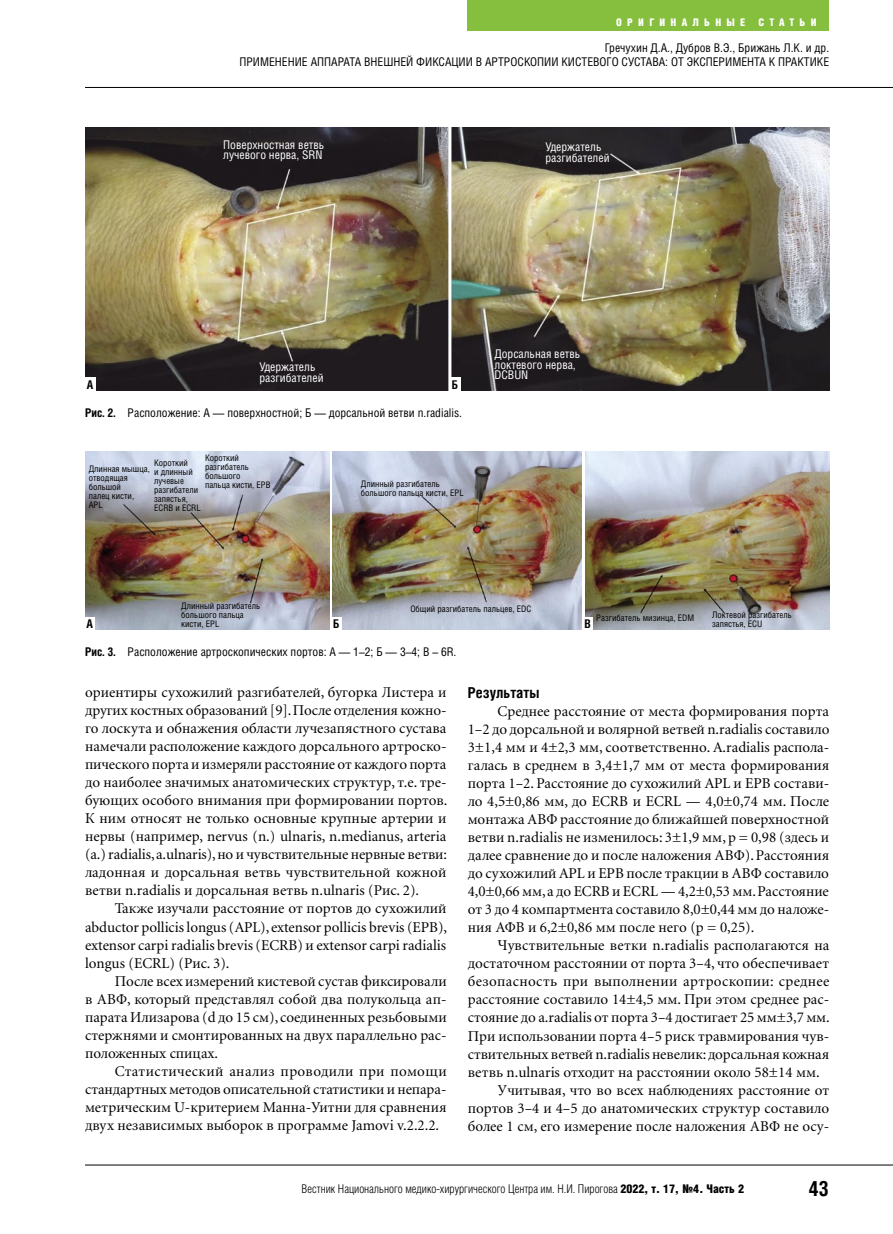
<style>
.page{position:relative;width:893px;height:1234px;background:#fff}
.page>*{position:absolute;margin:0;border:0;box-sizing:border-box;transform-origin:0 0}
.t1{font:700 21px "Helios Cond";color:#000}
.main_text{font:15px/18px "Minion Cyr";color:#000;text-align:justify}
.text_title{font:700 15px "Helios Cond";color:#000}
.ris_name{font:12px/14.4px "Helios Cond";color:#000;text-align:right}
.text_tabl{font:12px/10.5px "Helios Cond";color:#fff}
.t2{font:300 12px "Helios Cond";color:#000}
.t3{font:700 12px "Helios Cond";color:#000}
.t4{font:900 10.5px "Helios Cond";letter-spacing:.5em;color:#fff}
.text_tabl-2{font:9px/9px "Helios Cond";color:#000}
.s1{font-weight:700}
.s2{font-weight:900}
</style>
<div class="page">
<hr style="left:85px;top:1164px;width:808px;height:1px;background:#000">
<hr style="left:85px;top:87px;width:808px;height:1px;background:#000">
<div style="left:468px;top:0;width:361px;height:30px;background:#86be3d"></div>
<img style="left:85px;top:128px;width:744px;height:263px">
<img style="left:85px;top:452px;width:244px;height:177px">
<img style="left:333px;top:452px;width:248px;height:177px">
<img style="left:585px;top:452px;width:244px;height:177px">
<div style="left:85px;top:377px;width:10px;height:13px;background:#fff"></div>
<div style="left:450px;top:377px;width:10px;height:13px;background:#fff"></div>
<div style="left:84px;top:617px;width:11px;height:13px;background:#fff"></div>
<div style="left:331px;top:617px;width:10px;height:13px;background:#fff"></div>
<div style="left:583px;top:617px;width:10px;height:13px;background:#fff"></div>
<hr style="left:448px;top:125px;width:3px;height:268px;background:#fff">
<p class="t4" style="left:616px;top:16px;width:130px">ОРИГИНАЛЬНЫЕ</p>
<p class="t4" style="left:758px;top:16px;width:60px">СТАТЬИ</p>
<p class="ris_name" style="left:239px;top:40px;width:591px">Гречухин Д.А., Дубров В.Э., Брижань Л.К. и др.<br>ПРИМЕНЕНИЕ АППАРАТА ВНЕШНЕЙ ФИКСАЦИИ В АРТРОСКОПИИ КИСТЕВОГО СУСТАВА: ОТ ЭКСПЕРИМЕНТА К ПРАКТИКЕ</p>
<p class="text_tabl" style="left:223px;top:139px;width:103px">Поверхностная ветвь лучевого нерва, SRN</p>
<p class="text_tabl" style="left:545px;top:141px;width:58px">Удержатель</p>
<p class="text_tabl" style="left:545px;top:152px;width:66px">разгибателей</p>
<p class="text_tabl" style="left:259px;top:361px;width:58px">Удержатель</p>
<p class="text_tabl" style="left:259px;top:372px;width:66px">разгибателей</p>
<p class="t3" style="left:87px;top:377px;width:8px">А</p>
<p class="t3" style="left:452px;top:377px;width:8px">Б</p>
<p class="ris_name" style="left:85px;top:405px;width:378px"><span class="s1">Рис. 2.</span> Расположение: А — поверхностной; Б — дорсальной ветви n.radialis.</p>
<p class="text_tabl-2" style="left:205px;top:453px;width:35px">Короткий</p>
<p class="text_tabl-2" style="left:205px;top:462px;width:45px">разгибатель</p>
<p class="text_tabl-2" style="left:205px;top:471px;width:37px">большого</p>
<p class="text_tabl-2" style="left:205px;top:480px;width:67px">пальца кисти, EPB</p>
<p class="text_tabl-2" style="left:154px;top:458px;width:35px">Короткий</p>
<p class="text_tabl-2" style="left:154px;top:467px;width:40px">и длинный</p>
<p class="text_tabl-2" style="left:154px;top:476px;width:31px">лучевые</p>
<p class="text_tabl-2" style="left:154px;top:485px;width:46px">разгибатели</p>
<p class="text_tabl-2" style="left:154px;top:494px;width:35px">запястья,</p>
<p class="text_tabl-2" style="left:154px;top:503px;width:48px">ECRB и ECRL</p>
<p class="text_tabl-2" style="left:89px;top:464px;width:63px">Длинная мышца,</p>
<p class="text_tabl-2" style="left:89px;top:473px;width:41px">отводящая</p>
<p class="text_tabl-2" style="left:89px;top:482px;width:34px">большой</p>
<p class="text_tabl-2" style="left:89px;top:491px;width:47px">палец кисти,</p>
<p class="text_tabl-2" style="left:89px;top:500px;width:16px">APL</p>
<p class="text_tabl-2" style="left:361px;top:478px;width:81px">Длинный разгибатель</p>
<p class="text_tabl-2" style="left:361px;top:487px;width:104px">большого пальца кисти, EPL</p>
<p class="text_tabl" style="left:495px;top:348px;width:87px">Дорсальная ветвь</p>
<p class="text_tabl" style="left:495px;top:359px;width:83px">локтевого нерва,<br>DCBUN</p>
<p class="text_tabl-2" style="left:181px;top:601px;width:81px">Длинный разгибатель большого пальца кисти, EPL</p>
<p class="text_tabl-2" style="left:596px;top:613px;width:99px">Разгибатель мизинца, EDM</p>
<p class="text_tabl-2" style="left:410px;top:603px;width:122px">Общий разгибатель пальцев, EDC</p>
<p class="t3" style="left:86px;top:616px;width:8px">А</p>
<p class="t3" style="left:333px;top:616px;width:8px">Б</p>
<p class="t3" style="left:585px;top:616px;width:8px">В</p>
<p class="ris_name" style="left:85px;top:644px;width:373px"><span class="s1">Рис. 3.</span> Расположение артроскопических портов: А — 1–2; Б — 3–4; В – 6R.</p>
<p class="text_tabl-2" style="left:712px;top:610px;width:81px">Локтевой разгибатель</p>
<p class="text_tabl-2" style="left:712px;top:619px;width:52px">запястья, ECU</p>
<p class="main_text" style="left:85px;top:683px;width:364px">ориентиры сухожилий разгибателей, бугорка Листера и других костных образований [9]. После отделения кожно&shy;го лоскута и обнажения области лучезапястного сустава намечали расположение каждого дорсального артроско&shy;пического порта и измеряли расстояние от каждого порта до наиболее значимых анатомических структур, т.е. тре&shy;бующих особого внимания при формировании портов.<br>К ним относят не только основные крупные артерии и нервы (например, nervus (n.) ulnaris, n.medianus, arteria (a.) radialis, a.ulnaris), но и чувствительные нервные ветви: ладонная и дорсальная ветвь чувствительной кожной ветви n.radialis и дорсальная ветвь n.ulnaris (Рис. 2).</p>
<p class="main_text" style="left:85px;top:899px;width:364px;text-indent:30px">Также изучали расстояние от портов до сухожилий abductor pollicis longus (APL), extensor pollicis brevis (EPB), extensor carpi radialis brevis (ECRB) и extensor carpi radialis longus (ECRL) (Рис. 3).</p>
<p class="main_text" style="left:85px;top:971px;width:363px;text-indent:30px">После всех измерений кистевой сустав фиксировали в АВФ, который представлял собой два полукольца ап&shy;парата Илизарова (d до 15 см), соединенных резьбовыми стержнями и смонтированных на двух параллельно рас&shy;положенных спицах.</p>
<p class="main_text" style="left:85px;top:1061px;width:363px;text-indent:30px">Статистический анализ проводили при помощи стандартных методов описательной статистики и непара&shy;метрическим U-критерием Манна-Уитни для сравнения двух независимых выборок в программе Jamovi v.2.2.2.</p>
<p class="text_title" style="left:468px;top:683px;width:73px">Результаты</p>
<p class="main_text" style="left:468px;top:702px;width:363px;text-indent:30px">Среднее расстояние от места формирования порта 1–2 до дорсальной и волярной ветвей n.radialis составило 3±1,4 мм и 4±2,3 мм, соответственно. A.radialis распола&shy;галась в среднем в 3,4±1,7 мм от места формирования порта 1–2. Расстояние до сухожилий APL и EPB состави&shy;ло 4,5±0,86 мм, до ECRB и ECRL — 4,0±0,74 мм. После монтажа АВФ расстояние до ближайшей поверхностной ветви n.radialis не изменилось: 3±1,9 мм, p = 0,98 (здесь и далее сравнение до и после наложения АВФ). Расстояния до сухожилий APL и EPB после тракции в АВФ составило 4,0±0,66 мм, а до ECRB и ECRL — 4,2±0,53 мм. Расстояние от 3 до 4 компартмента составило 8,0±0,44 мм до наложе&shy;ния АФВ и 6,2±0,86 мм после него (p = 0,25).</p>
<p class="main_text" style="left:468px;top:936px;width:364px;text-indent:30px">Чувствительные ветки n.radialis располагаются на достаточном расстоянии от порта 3–4, что обеспечивает безопасность при выполнении артроскопии: среднее расстояние составило 14±4,5 мм. При этом среднее рас&shy;стояние до a.radialis от порта 3–4 достигает 25 мм±3,7 мм.<br>При использовании порта 4–5 риск травмирования чув&shy;ствительных ветвей n.radialis невелик: дорсальная кожная ветвь n.ulnaris отходит на расстоянии около 58±14 мм.</p>
<p class="main_text" style="left:468px;top:1080px;width:363px;text-indent:30px">Учитывая, что во всех наблюдениях расстояние от портов 3–4 и 4–5 до анатомических структур составило более 1 см, его измерение после наложения АВФ не осу-</p>
<p class="t2" style="left:302px;top:1181px;width:444px">Вестник Национального медико-хирургического Центра им. Н.И. Пирогова <span class="s2">2022, т. 17, №4. Часть 2</span></p>
<h1 class="t1" style="left:808px;top:1175px;width:22px">43</h1>
</div>
